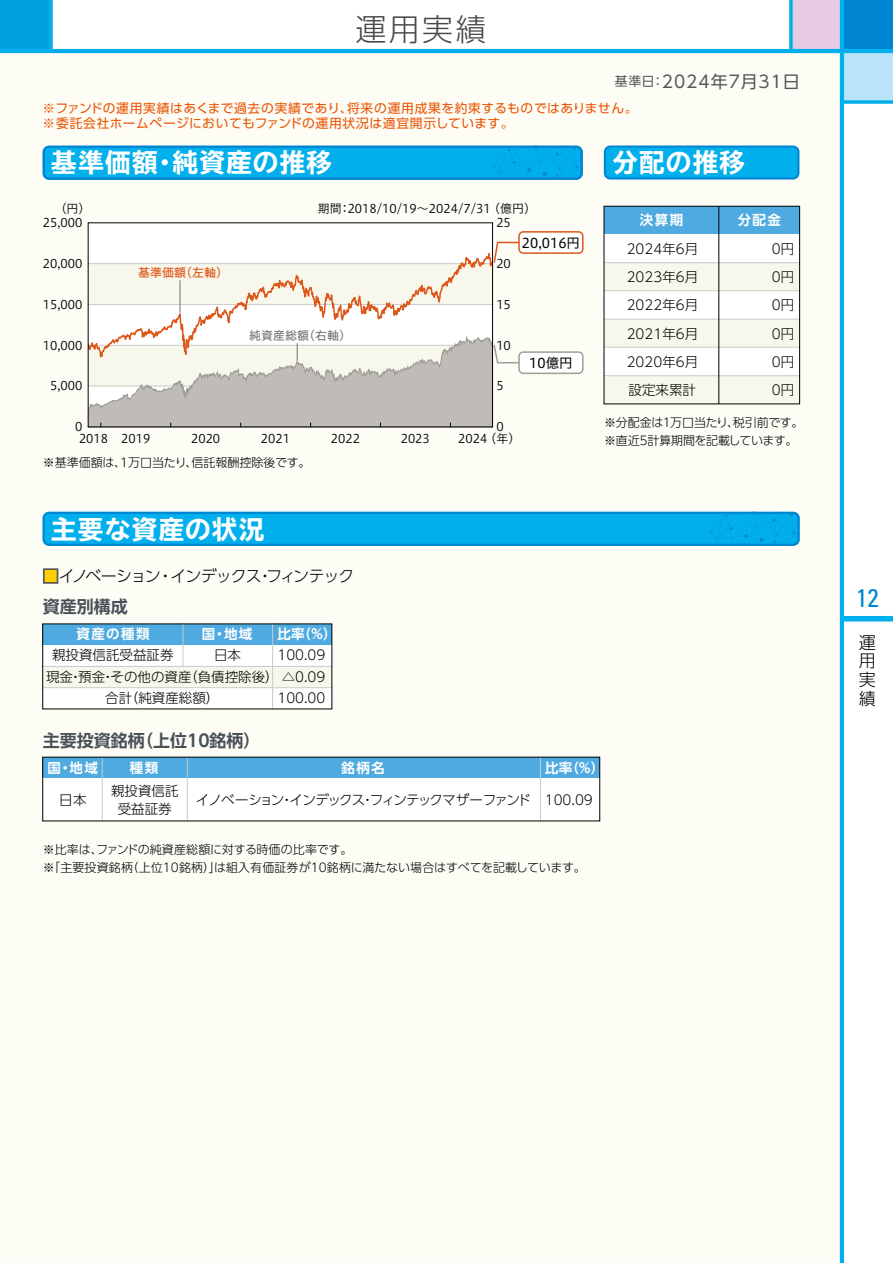
<style>
.page{position:relative;width:893px;height:1263px;background:#fff}
.page>*{position:absolute;margin:0;border:0;box-sizing:border-box;transform-origin:0 0}
.t1{font:300 30.9px "UD Shin Go Pro";color:#4c4948}
.t2{font:700 expanded 25.5px "TBUD Go Std";letter-spacing:.05em;color:#fff}
.t3{font:condensed 25.5px "Univers LT Std";color:#0086d1}
.t4{font:700 16.95px "UD Shin Go Pro De";color:#485157}
.t5{font:16.95px "UD Shin Go Pro";letter-spacing:.06em;color:#595757}
.t6{font:300 16.95px/18.8px "UD Shin Go Pro";color:#000;text-align:justify}
.t7{font:300 15.9px "UD Shin Go Pro";letter-spacing:-.065em;color:#000}
.t8{font:300 13.5px/28.2px "UD Shin Go Pro";color:#000;text-align:justify}
.t9{font:700 13.5px "UD Shin Go Pro De";letter-spacing:.1em;color:#fff}
.t10{font:300 13.5px "UD Shin Go Pro";letter-spacing:-.075em;color:#000}
.t11{font:13.5px "Hiragino UD Sans Std W4";color:#000}
.t12{font:12.75px/14.9px "UD Shin Go Pro";letter-spacing:.045em;color:#ea5504}
.t13{font:12px "Hiragino UD Sans Std W3";color:#000}
.t14{font:300 12px/18px "UD Shin Go Pro";letter-spacing:.01em;color:#000}
.t15{font:300 12px/18px "UD Shin Go Pro";letter-spacing:-.03em;color:#000}
.t16{font:300 12px "UD Shin Go Pro";letter-spacing:-.01em;color:#000}
.t17{font:12px "Hiragino UD Sans Std W5";color:#7d7a77}
.t18{font:12px "Hiragino UD Sans Std W5";color:#dc581b}
.s1{font-size:12.75px}
.s2{color:#fdd000}
</style>
<div class="page">
<div style="left:0;top:0;width:51px;height:51px;background:#009fde"></div>
<div style="left:842px;top:0;width:51px;height:51px;background:#0086d1"></div>
<div style="left:842px;top:51px;width:51px;height:51px;background:#bae3f9"></div>
<div style="left:791px;top:0;width:51px;height:51px;background:#e6cbe2"></div>
<div style="left:842px;top:616px;width:51px;height:5px;background:#00afec"></div>
<div style="left:0;top:51px;width:842px;height:1212px;background:#fdfcf5"></div>
<hr style="left:840px;top:0;width:4px;height:1263px;background:#00afec">
<hr style="left:0;top:49px;width:893px;height:4px;background:#00afec">
<svg style="left:844px;top:100px;width:49px;height:4px"></svg>
<svg style="left:49px;top:0;width:4px;height:49px"></svg>
<svg style="left:789px;top:0;width:4px;height:49px"></svg>
<div style="left:43px;top:624px;width:289px;height:21px;background:#4eaae0"></div>
<div style="left:43px;top:645px;width:289px;height:21px;background:#fff"></div>
<div style="left:43px;top:666px;width:289px;height:22px;background:#f8f7eb"></div>
<div style="left:43px;top:688px;width:289px;height:21px;background:#fff"></div>
<hr style="left:43px;top:666px;width:289px;height:1px;background:#c9caca">
<hr style="left:43px;top:687px;width:289px;height:1px;background:#c9caca">
<hr style="left:183px;top:624px;width:1px;height:42px;background:#c9caca">
<hr style="left:272px;top:624px;width:1px;height:85px;background:#c9caca">
<div style="left:88px;top:223px;width:404px;height:204px;background:#fff"></div>
<div style="left:604px;top:291px;width:196px;height:28px;background:#fff"></div>
<svg style="left:43px;top:512px;width:757px;height:34px;background:#00a9e8"></svg>
<svg style="left:604px;top:146px;width:195px;height:34px;background:#04abe8"></svg>
<svg style="left:43px;top:146px;width:540px;height:34px;background:#00a9e7"></svg>
<div style="left:719px;top:206px;width:81px;height:28px;background:#4eaae0"></div>
<div style="left:604px;top:206px;width:115px;height:28px;background:#4eaae0"></div>
<div style="left:604px;top:234px;width:196px;height:29px;background:#fff"></div>
<div style="left:604px;top:263px;width:196px;height:28px;background:#f8f7eb"></div>
<div style="left:604px;top:319px;width:196px;height:28px;background:#f8f7eb"></div>
<div style="left:604px;top:376px;width:196px;height:28px;background:#f8f7eb"></div>
<hr style="left:604px;top:262px;width:196px;height:1px;background:#c9caca">
<hr style="left:604px;top:290px;width:196px;height:1px;background:#c9caca">
<div style="left:604px;top:347px;width:196px;height:29px;background:#fff"></div>
<hr style="left:604px;top:347px;width:196px;height:1px;background:#c9caca">
<hr style="left:604px;top:375px;width:196px;height:1px;background:#c9caca">
<div style="left:43px;top:568px;width:15px;height:16px;border:2px solid #595757"></div>
<div style="left:519px;top:232px;width:64px;height:21px;background:#fff;border-radius:4px"></div>
<div style="left:518px;top:231px;width:66px;height:23px;border:2px solid #dc581b;border-radius:4px"></div>
<div style="left:519px;top:352px;width:64px;height:21px;background:#fff;border-radius:4px"></div>
<div style="left:518px;top:351px;width:66px;height:23px;border:2px solid #9f9d98;border-radius:4px"></div>
<svg style="left:493px;top:241px;width:27px;height:23px"></svg>
<div style="left:43px;top:757px;width:557px;height:21px;background:#4eaae0"></div>
<div style="left:43px;top:778px;width:557px;height:43px;background:#fff"></div>
<hr style="left:102px;top:757px;width:1px;height:64px;background:#c9caca">
<hr style="left:540px;top:757px;width:1px;height:64px;background:#c9caca">
<hr style="left:187px;top:757px;width:1px;height:64px;background:#c9caca">
<hr style="left:604px;top:319px;width:196px;height:1px;background:#c9caca">
<hr style="left:719px;top:206px;width:1px;height:198px;background:#000">
<div style="left:604px;top:206px;width:196px;height:198px;border:1px solid #000"></div>
<svg style="left:87px;top:335px;width:433px;height:93px;background:#c1beb9"></svg>
<svg style="left:90px;top:253px;width:401px;height:133px"></svg>
<h1 class="t1" style="left:356px;top:4px;width:132px">運用実績</h1>
<p class="t5" style="left:615px;top:68px;width:187px"><span class="s1">基準日：</span>2024年7月31日</p>
<p class="t12" style="left:43px;top:101px;width:597px">※ファンドの運用実績はあくまで過去の実績であり、将来の運用成果を約束するものではありません。※委託会社ホームページにおいてもファンドの運用状況は適宜開示しています。</p>
<h2 class="t2" style="left:51px;top:148px;width:282px">基準価額・純資産の推移</h2>
<h2 class="t2" style="left:612px;top:148px;width:134px">分配の推移</h2>
<p class="t13" style="left:55px;top:199px;width:37px">（円）</p>
<p class="t13" style="left:318px;top:199px;width:220px">期間：2018/10/19～2024/7/31（億円）</p>
<p class="t13" style="left:43px;top:213px;width:41px">25,000</p>
<p class="t13" style="left:496px;top:213px;width:16px">25</p>
<p class="t11" style="left:522px;top:232px;width:60px">20,016円</p>
<p class="t13" style="left:43px;top:254px;width:41px">20,000</p>
<p class="t18" style="left:138px;top:264px;width:91px">基準価額（左軸）</p>
<p class="t13" style="left:496px;top:254px;width:16px">20</p>
<p class="t13" style="left:43px;top:295px;width:41px">15,000</p>
<p class="t13" style="left:496px;top:295px;width:16px">15</p>
<p class="t13" style="left:43px;top:336px;width:41px">10,000</p>
<p class="t17" style="left:249px;top:327px;width:103px">純資産総額（右軸）</p>
<p class="t13" style="left:496px;top:336px;width:16px">10</p>
<p class="t11" style="left:529px;top:352px;width:45px">10億円</p>
<p class="t13" style="left:50px;top:377px;width:34px">5,000</p>
<p class="t13" style="left:496px;top:377px;width:9px">5</p>
<p class="t13" style="left:75px;top:418px;width:9px">0</p>
<p class="t13" style="left:496px;top:418px;width:9px">0</p>
<p class="t13" style="left:485px;top:430px;width:37px">（年）</p>
<p class="t13" style="left:79px;top:430px;width:73px">2018 2019</p>
<p class="t13" style="left:191px;top:430px;width:31px">2020</p>
<p class="t13" style="left:261px;top:430px;width:31px">2021</p>
<p class="t13" style="left:331px;top:430px;width:31px">2022</p>
<p class="t13" style="left:401px;top:430px;width:31px">2023</p>
<p class="t13" style="left:458px;top:430px;width:31px">2024</p>
<p class="t16" style="left:43px;top:453px;width:269px">※基準価額は、1万口当たり、信託報酬控除後です。</p>
<p class="t9" style="left:640px;top:209px;width:45px">決算期</p>
<p class="t9" style="left:738px;top:209px;width:45px">分配金</p>
<p class="t8" style="left:627px;top:234px;width:73px">2024年6月2023年6月2022年6月2021年6月2020年6月設定来累計</p>
<p class="t8" style="left:772px;top:234px;width:24px">0円0円0円0円0円0円</p>
<p class="t15" style="left:604px;top:413px;width:201px">※分配金は１万口当たり、税引前です。※直近5計算期間を記載しています。</p>
<h2 class="t2" style="left:51px;top:515px;width:215px">主要な資産の状況</h2>
<p class="t7" style="left:43px;top:563px;width:313px"><span class="s2">■</span>イノベーション・インデックス・フィンテック</p>
<p class="t4" style="left:43px;top:593px;width:87px">資産別構成</p>
<p class="t9" style="left:76px;top:623px;width:75px">資産の種類</p>
<p class="t9" style="left:202px;top:623px;width:52px">国・地域</p>
<p class="t9" style="left:277px;top:623px;width:60px">比率（%）</p>
<p class="t8" style="left:52px;top:641px;width:123px">親投資信託受益証券</p>
<p class="t8" style="left:46px;top:662px;width:281px">現金・預金・その他の資産（負債控除後） △0.09</p>
<p class="t8" style="left:105px;top:683px;width:116px">合計（純資産総額）</p>
<p class="t8" style="left:214px;top:641px;width:28px">日本</p>
<p class="t8" style="left:277px;top:641px;width:50px">100.09</p>
<p class="t8" style="left:277px;top:683px;width:50px">100.00</p>
<p class="t4" style="left:43px;top:726px;width:219px">主要投資銘柄（上位10銘柄）</p>
<p class="t9" style="left:342px;top:757px;width:45px">銘柄名</p>
<p class="t9" style="left:47px;top:757px;width:52px">国・地域</p>
<p class="t9" style="left:130px;top:757px;width:30px">種類</p>
<p class="t9" style="left:545px;top:757px;width:60px">比率（%）</p>
<p class="t8" style="left:59px;top:785px;width:29px">日本</p>
<p class="t8" style="left:111px;top:782px;width:69px;line-height:17.2px;text-align:center">親投資信託受益証券</p>
<p class="t10" style="left:196px;top:789px;width:336px">イノベーション・インデックス・フィンテックマザーファンド</p>
<p class="t8" style="left:545px;top:785px;width:50px">100.09</p>
<p class="t14" style="left:43px;top:840px;width:545px">※比率は、ファンドの純資産総額に対する時価の比率です。<br>※「主要投資銘柄（上位10銘柄）」は組入有価証券が10銘柄に満たない場合はすべてを記載しています。</p>
<h2 class="t3" style="left:856px;top:582px;width:24px">12</h2>
<p class="t6" style="left:859px;top:632px;width:18px">運用実績</p>
</div>
